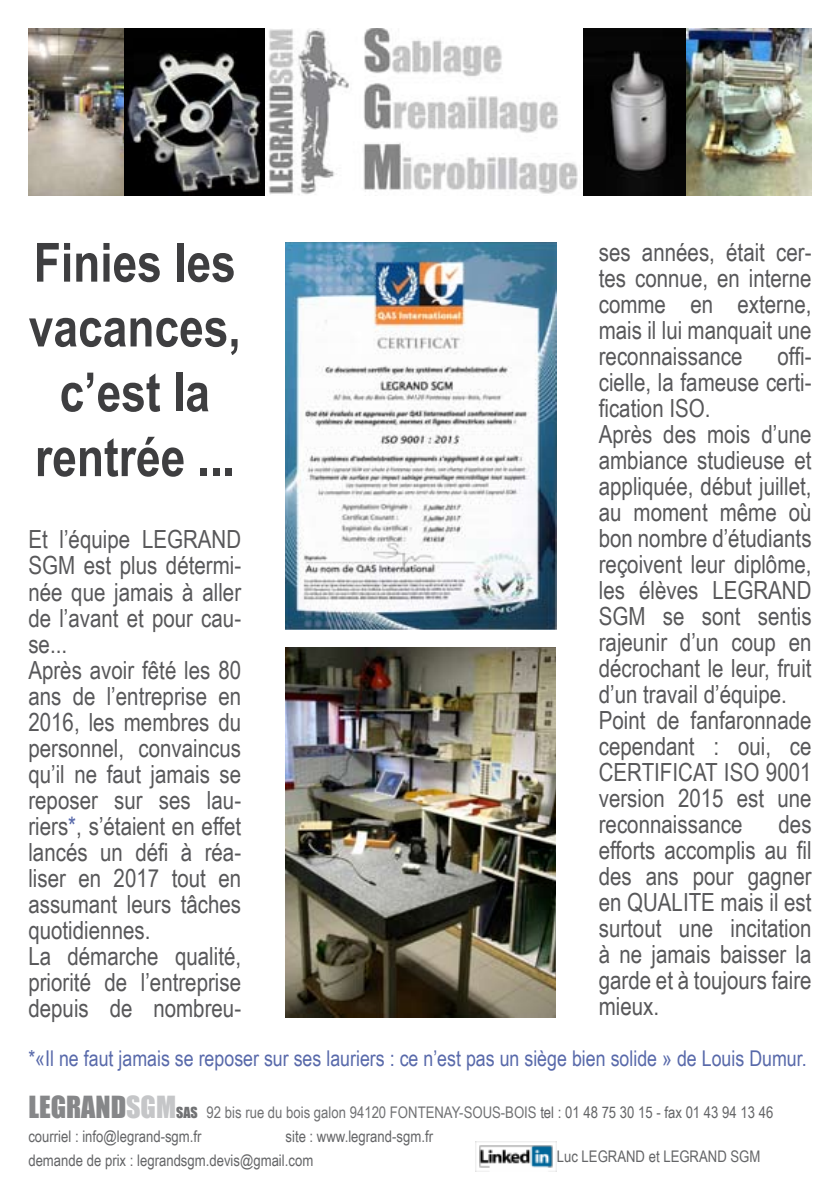
<style>
.page{position:relative;width:840px;height:1191px;background:#fff}
.page>*{position:absolute;margin:0;border:0;box-sizing:border-box;transform-origin:0 0}
.t1{font:700 54px/64.8px "Arial Narrow";color:#3e3e40;text-align:center}
.t2{font:25px/26px "Arial Narrow";color:#58585a}
.t3{font:21.8px "Arial Narrow";color:#5869aa}
.t4{font:16px/24px "Arial Narrow";color:#646567}
.s1{color:#5869aa}
.s2{font-family:"Impact";font-size:28px;color:#868789}
.s3{font-family:"Impact";font-size:28px;color:#c5c6c8}
.s4{font-family:"Impact";font-size:14px;color:#707173}
.s5{color:#707173}
</style>
<div class="page">
<img style="left:475px;top:1141px;width:80px;height:30px">
<img style="left:285px;top:242px;width:271px;height:387px">
<img style="left:285px;top:648px;width:270px;height:369px">
<img style="left:261px;top:28px;width:424px;height:168px">
<img style="left:28px;top:28px;width:114px;height:168px">
<img style="left:124px;top:28px;width:140px;height:167px">
<img style="left:685px;top:28px;width:126px;height:168px">
<p class="t2" style="left:598px;top:239px;width:214px;text-align:justify">ses années, était cer&shy;tes connue, en interne comme en externe, mais il lui manquait une reconnaissance</p>
<h1 class="t1" style="left:29px;top:230px;width:213px">Finies les vacances, c’est la rentrée ...</h1>
<p class="t2" style="left:598px;top:343px;width:214px;text-indent:178px">offi&shy;cielle, la fameuse certi&shy;fication ISO.<br>Après des mois d’une ambiance studieuse et appliquée, début juillet, au moment même où bon nombre d’étudiants reçoivent leur diplôme, les élèves LEGRAND<br>SGM se sont sentis rajeunir d’un coup en décrochant le leur, fruit d’un travail d’équipe.<br>Point de fanfaronnade cependant : oui, ce<br>CERTIFICAT ISO 9001 version 2015 est une reconnaissance</p>
<p class="t2" style="left:28px;top:526px;width:214px">Et l’équipe LEGRAND<br>SGM est plus détermi&shy;née que jamais à aller de l’avant et pour cau&shy;se...<br>Après avoir fêté les 80 ans de l’entreprise en<br>2016, les membres du personnel, convaincus qu’il ne faut jamais se reposer sur ses lau&shy;riers<span class="s1">*</span>, s’étaient en effet lancés un défi à réa&shy;liser en 2017 tout en assumant leurs tâches quotidiennes.<br>La démarche qualité, priorité de l’entreprise depuis de nombreu-</p>
<p class="t2" style="left:598px;top:811px;width:214px;text-align:justify;text-indent:180px">des efforts accomplis au fil des ans pour gagner en QUALITE mais il est surtout une incitation à ne jamais baisser la garde et à toujours faire mieux.</p>
<p class="t3" style="left:28px;top:1046px;width:779px">*«Il ne faut jamais se reposer sur ses lauriers : ce n’est pas un siège bien solide » de Louis Dumur.</p>
<p class="t4" style="left:28px;top:1100px;width:746px"><span class="s2">LEGRAND</span><span class="s3">SGM</span><span class="s4">SAS</span> <span class="s5">92 bis rue du bois galon 94120 FONTENAY-SOUS-BOIS</span> tel : 01 48 75 30 15 - fax 01 43 94 13 46 courriel : info@legrand-sgm.fr</p>
<p class="t4" style="left:28px;top:1124px;width:406px;text-indent:257px">site : www.legrand-sgm.fr demande de prix : legrandsgm.devis@gmail.com</p>
<p class="t4" style="left:556px;top:1143px;width:205px">Luc LEGRAND et LEGRAND SGM</p>
</div>
